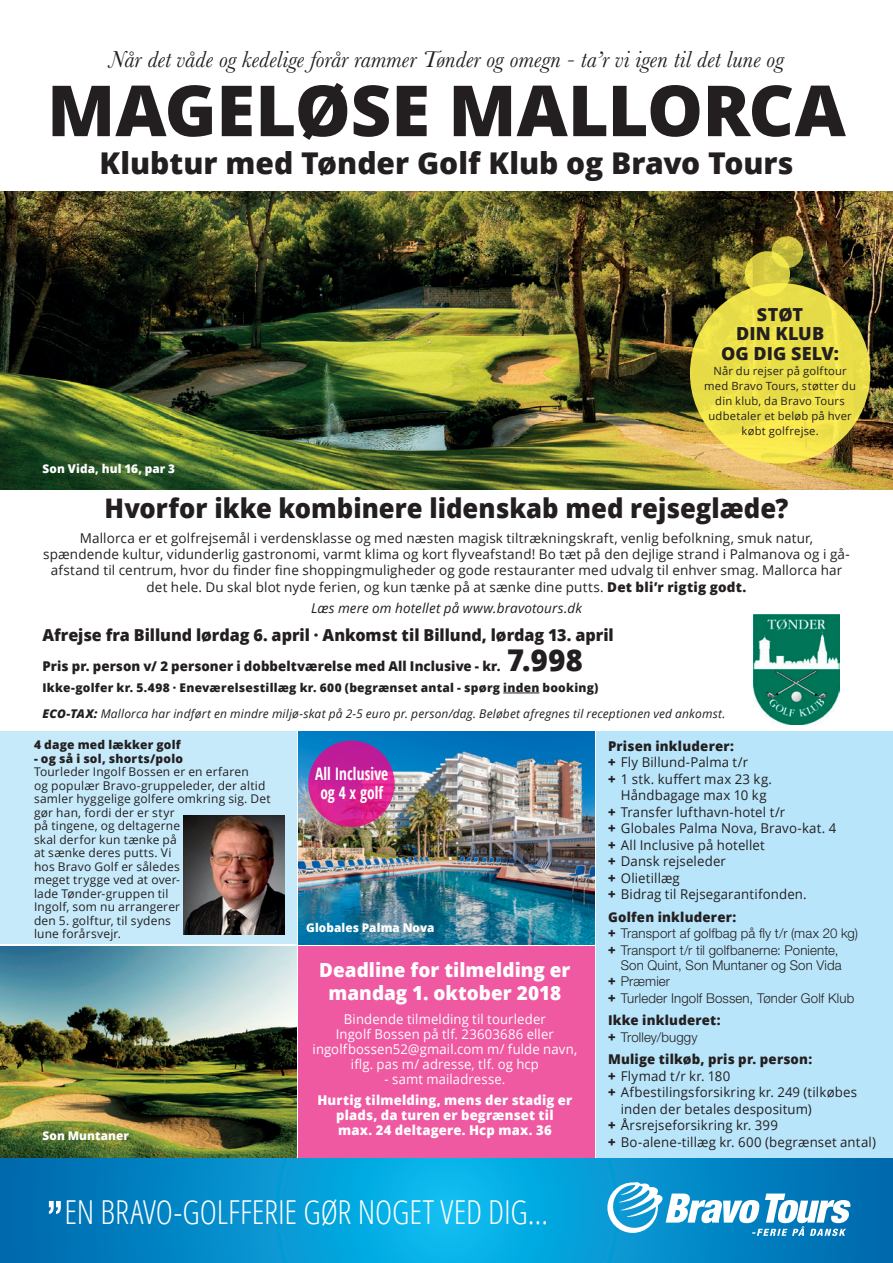
<style>
.page{position:relative;width:893px;height:1263px;background:#fff}
.page>*{position:absolute;margin:0;border:0;box-sizing:border-box;transform-origin:0 0}
.t1{font:800 70.5px "Open Sans";letter-spacing:-.005em;color:#231f20}
.t2{font:300 condensed 33px "Open Sans";letter-spacing:-.005em;color:#fff}
.t3{font:800 30px "Open Sans";color:#231f20}
.t4{font:800 27px "Open Sans";color:#231f20;scale:.95 1}
.t5{font:italic 24px "Baskerville";letter-spacing:.01em;color:#231f20}
.t6{font:800 19.5px "Open Sans";color:#fff}
.t7{font:800 18px "Open Sans";color:#231f20}
.t8{font:700 condensed 17.25px "Open Sans";letter-spacing:.005em;color:#fff;scale:.89 1}
.t9{font:800 16.5px "Open Sans";letter-spacing:-.005em;color:#231f20}
.t10{font:13.5px/16.2px "Open Sans";letter-spacing:.01em;color:#231f20;text-align:center}
.t11{font:300 13.5px/15px "Helvetica Neue LT Std";letter-spacing:.01em;color:#231f20;text-align:right}
.t12{font:13.5px/15px "Open Sans";letter-spacing:.01em;color:#fff;text-align:center}
.t13{font:800 13.5px "Open Sans";letter-spacing:.015em;color:#231f20}
.t14{font:800 13.5px/15px "Open Sans";letter-spacing:.015em;color:#fff;text-align:center}
.t15{font:italic 13.5px "Open Sans";letter-spacing:.01em;color:#231f20}
.S16_Fed_brød{font:12px/13.5px "Open Sans";letter-spacing:.015em;color:#231f20}
.S16_Fed_brød-2{font:800 12px "Open Sans";letter-spacing:.02em;color:#231f20}
.t16{font:italic 12px "Open Sans";letter-spacing:.015em;color:#231f20}
.t17{font:800 12px "Open Sans";letter-spacing:.01em;color:#fff}
.t18{font:11.25px/15px "Open Sans";letter-spacing:.02em;color:#231f20;text-align:center}
.s1{font-weight:800}
.s2{font-family:"Open Sans";font-weight:800}
</style>
<div class="page">
<img style="left:0;top:946px;width:296px;height:213px">
<img style="left:0;top:191px;width:893px;height:298px">
<hr style="left:503px;top:693px;width:36px;height:1px;background:#231f20">
<div style="left:0;top:731px;width:296px;height:213px;background:#c6eafa"></div>
<div style="left:298px;top:946px;width:297px;height:213px;background:#ef59a1"></div>
<img style="left:298px;top:731px;width:297px;height:213px">
<div style="left:597px;top:946px;width:296px;height:213px;background:#b9e5fa"></div>
<div style="left:597px;top:731px;width:296px;height:217px;background:#b9e5fa"></div>
<svg style="left:308px;top:741px;width:87px;height:86px;background:#ce2194"></svg>
<div style="left:690px;top:283px;width:180px;height:180px;background:linear-gradient(to bottom,#e3da47,#f6e84e);border-radius:50%"></div>
<svg style="left:745px;top:251px;width:45px;height:45px"></svg>
<svg style="left:771px;top:236px;width:32px;height:32px"></svg>
<img style="left:184px;top:815px;width:100px;height:120px">
<img style="left:754px;top:614px;width:85px;height:110px">
<svg style="left:0;top:1159px;width:893px;height:104px;background:#0391ce"></svg>
<svg style="left:607px;top:1182px;width:243px;height:54px"></svg>
<svg style="left:49px;top:1201px;width:12px;height:13px"></svg>
<p class="t5" style="left:109px;top:43px;width:676px">Når det våde og kedelige forår rammer Tønder og omegn - ta’r vi igen til det lune og</p>
<p class="t1" style="left:47px;top:57px;width:800px">MAGELØSE MALLORCA</p>
<p class="t3" style="left:99px;top:140px;width:695px">Klubtur med Tønder Golf Klub og Bravo Tours</p>
<p class="t17" style="left:43px;top:459px;width:134px">Son Vida, hul 16, par 3</p>
<p class="t7" style="left:757px;top:300px;width:48px">STØT</p>
<p class="t7" style="left:736px;top:320px;width:89px">DIN KLUB</p>
<p class="t7" style="left:721px;top:339px;width:119px">OG DIG SELV:</p>
<p class="t18" style="left:704px;top:363px;width:153px">Når du rejser på golftour med Bravo Tours, støtter du din klub, da Bravo Tours udbetaler et beløb på hver</p>
<p class="t18" style="left:741px;top:423px;width:79px">købt golfrejse.</p>
<p class="t4" style="left:105px;top:488px;width:721px">Hvorfor ikke kombinere lidenskab med rejseglæde?</p>
<p class="t10" style="left:43px;top:529px;width:808px">Mallorca er et golfrejsemål i verdensklasse og med næsten magisk tiltrækningskraft, venlig befolkning, smuk natur, spændende kultur, vidunderlig gastronomi, varmt klima og kort flyveafstand! Bo tæt på den dejlige strand i Palmanova og i gå&shy;afstand til centrum, hvor du finder fine shoppingmuligheder og gode restauranter med udvalg til enhver smag. Mallorca har det hele. Du skal blot nyde ferien, og kun tænke på at sænke dine putts. <span class="s1">Det bli’r rigtig godt.</span></p>
<p class="t15" style="left:311px;top:598px;width:272px">Læs mere om hotellet på www.bravotours.dk</p>
<p class="t9" style="left:43px;top:622px;width:573px">Afrejse fra Billund lørdag 6. april · Ankomst til Billund, lørdag 13. april</p>
<p class="t13" style="left:43px;top:656px;width:460px">Pris pr. person v/ 2 personer i dobbeltværelse med All Inclusive - kr.</p>
<p class="t3" style="left:507px;top:637px;width:77px">7.998</p>
<p class="S16_Fed_brød-2" style="left:43px;top:678px;width:558px">Ikke-golfer kr. 5.498 · Eneværelsestillæg kr. 600 (begrænset antal - spørg inden booking)</p>
<p class="t16" style="left:43px;top:705px;width:684px"><span class="s1">ECO-TAX:</span> Mallorca har indført en mindre miljø-skat på 2-5 euro pr. person/dag. Beløbet afregnes til receptionen ved ankomst.</p>
<p class="t13" style="left:608px;top:735px;width:127px">Prisen inkluderer:</p>
<p class="t10" style="left:608px;top:754px;width:142px"><span class="s1">+</span> Fly Billund-Palma t/r</p>
<p class="t10" style="left:608px;top:770px;width:165px"><span class="s1">+</span> 1 stk. kuffert max 23 kg.<br>Håndbagage max 10 kg</p>
<p class="t10" style="left:608px;top:803px;width:179px"><span class="s1">+</span> Transfer lufthavn-hotel t/r</p>
<p class="t10" style="left:608px;top:820px;width:230px"><span class="s1">+</span> Globales Palma Nova, Bravo-kat. 4</p>
<p class="t10" style="left:608px;top:836px;width:158px"><span class="s1">+</span> All Inclusive på hotellet</p>
<p class="t10" style="left:608px;top:853px;width:119px"><span class="s1">+</span> Dansk rejseleder</p>
<p class="t10" style="left:608px;top:869px;width:73px"><span class="s1">+</span> Olietillæg</p>
<p class="t10" style="left:608px;top:886px;width:200px"><span class="s1">+</span> Bidrag til Rejsegarantifonden.</p>
<p class="t13" style="left:608px;top:906px;width:130px">Golfen inkluderer:</p>
<p class="t11" style="left:608px;top:925px;width:251px"><span class="s2">+</span> Transport af golfbag på fly t/r (max 20 kg)</p>
<p class="t11" style="left:608px;top:942px;width:235px"><span class="s2">+</span> Transport t/r til golfbanerne: Poniente,<br>Son Quint, Son Muntaner og Son Vida</p>
<p class="t11" style="left:608px;top:973px;width:64px"><span class="s2">+</span> Præmier</p>
<p class="t11" style="left:608px;top:990px;width:248px"><span class="s2">+</span> Turleder Ingolf Bossen, Tønder Golf Klub</p>
<p class="t13" style="left:608px;top:1010px;width:114px">Ikke inkluderet:</p>
<p class="t11" style="left:608px;top:1029px;width:91px"><span class="s2">+</span> Trolley/buggy</p>
<p class="t13" style="left:608px;top:1049px;width:206px">Mulige tilkøb, pris pr. person:</p>
<p class="t10" style="left:608px;top:1067px;width:124px"><span class="s1">+</span> Flymad t/r kr. 180</p>
<p class="t10" style="left:621px;top:1084px;width:238px;text-align:left;text-indent:-13px"><span class="s1">+</span> Afbestilingsforsikring kr. 249 (tilkøbes inden der betales despositum)</p>
<p class="t10" style="left:608px;top:1117px;width:171px"><span class="s1">+</span> Årsrejseforsikring kr. 399</p>
<p class="t10" style="left:608px;top:1133px;width:269px"><span class="s1">+</span> Bo-alene-tillæg kr. 600 (begrænset antal)</p>
<p class="S16_Fed_brød-2" style="left:34px;top:736px;width:148px">4 dage med lækker golf</p>
<p class="S16_Fed_brød-2" style="left:34px;top:749px;width:151px">- og så i sol, shorts/polo</p>
<p class="S16_Fed_brød" style="left:34px;top:765px;width:238px">Tourleder Ingolf Bossen er en erfaren<br>og populær Bravo-gruppeleder, der altid samler hyggelige golfere omkring sig. Det gør han, fordi der er styr<br>på tingene, og deltagerne<br>skal derfor kun tænke på<br>at sænke deres putts. Vi<br>hos Bravo Golf er således<br>meget trygge ved at over-<br>lade Tønder-gruppen til<br>Ingolf, som nu arrangerer<br>den 5. golftur, til sydens<br>lune forårsvejr.</p>
<p class="t8" style="left:315px;top:761px;width:84px">All Inclusive</p>
<p class="t8" style="left:320px;top:780px;width:72px">og 4 x golf</p>
<p class="t17" style="left:306px;top:918px;width:130px">Globales Palma Nova</p>
<p class="t6" style="left:319px;top:955px;width:253px">Deadline for tilmelding er</p>
<p class="t6" style="left:329px;top:978px;width:234px">mandag 1. oktober 2018</p>
<p class="t12" style="left:344px;top:1011px;width:203px">Bindende tilmelding til tourleder</p>
<p class="t12" style="left:313px;top:1026px;width:266px">Ingolf Bossen på tlf. 23603686 eller ingolfbossen52@gmail.com m/ fulde navn, iflg. pas m/ adresse, tlf. og hcp</p>
<p class="t12" style="left:384px;top:1071px;width:122px">- samt mailadresse.</p>
<p class="t14" style="left:317px;top:1091px;width:256px">Hurtig tilmelding, mens der stadig er plads, da turen er begrænset til</p>
<p class="t14" style="left:338px;top:1121px;width:215px">max. 24 deltagere. Hcp max. 36</p>
<p class="t17" style="left:43px;top:1127px;width:88px">Son Muntaner</p>
<p class="t2" style="left:65px;top:1190px;width:485px">EN BRAVO-GOLFFERIE GØR NOGET VED DIG…</p>
</div>
